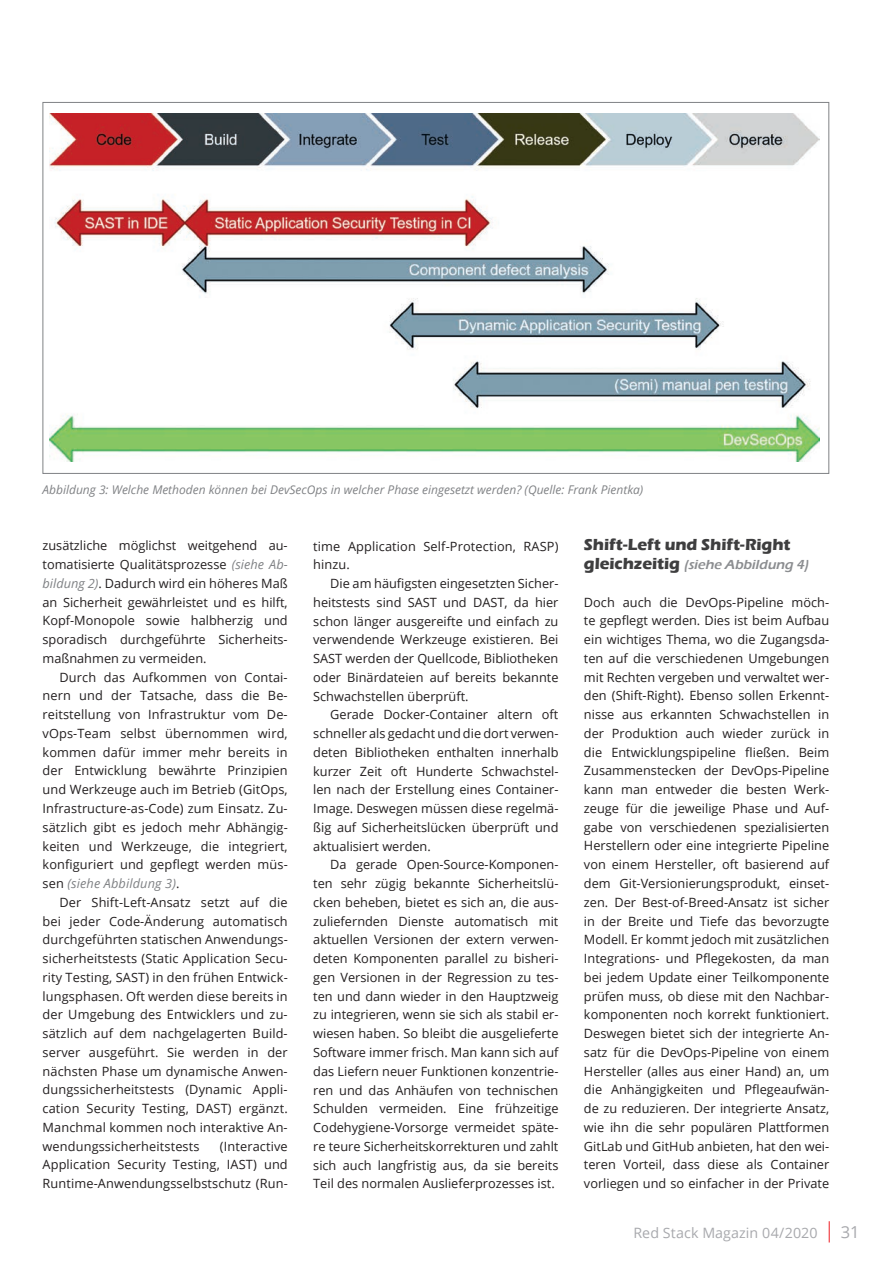
<style>
.page{position:relative;width:893px;height:1263px;background:#fff}
.page>*{position:absolute;margin:0;border:0;box-sizing:border-box;transform-origin:0 0}
.t1{font:700 16.5px "Eras ITC";letter-spacing:-.005em;color:#3e3e3f}
.t2{font:16.5px "Open Sans";color:#a8a9ad}
.t3{font:14.25px "Open Sans";letter-spacing:.005em;color:#a8a9ad}
.t4{font:italic 600 13.5px "Eras ITC";color:#8b8d90}
.t5{font:12.75px/18.8px "Open Sans";color:#231f20;text-align:justify}
.t6{font:italic 12px "Open Sans";color:#808285}
.s1{font-style:italic;color:#808285}
.s2{font-weight:700;font-style:normal;font-size:16.5px;color:#3e3e3f}
</style>
<div class="page">
<svg style="left:829px;top:1221px;width:1px;height:21px"></svg>
<img style="left:50px;top:114px;width:770px;height:347px">
<p class="t6" style="left:43px;top:481px;width:602px">Abbildung 3: Welche Methoden können bei DevSecOps in welcher Phase eingesetzt werden? (Quelle: Frank Pientka)</p>
<p class="t5" style="left:43px;top:536px;width:247px">zusätzliche möglichst weitgehend au&shy;tomatisierte Qualitätsprozesse <span class="s1">(siehe Ab&shy;bildung 2)</span>. Dadurch wird ein höheres Maß an Sicherheit gewährleistet und es hilft, Kopf-Monopole sowie halbherzig und sporadisch durchgeführte Sicherheits&shy;maßnahmen zu vermeiden.</p>
<p class="t5" style="left:43px;top:667px;width:247px;text-indent:17px">Durch das Aufkommen von Contai&shy;nern und der Tatsache, dass die Be&shy;reitstellung von Infrastruktur vom De&shy;vOps-Team selbst übernommen wird, kommen dafür immer mehr bereits in der Entwicklung bewährte Prinzipien und Werkzeuge auch im Betrieb (GitOps, Infrastructure-as-Code) zum Einsatz. Zu&shy;sätzlich gibt es jedoch mehr Abhängig&shy;keiten und Werkzeuge, die integriert, konfiguriert und gepflegt werden müs&shy;sen <span class="s1">(siehe Abbildung 3)</span>.</p>
<p class="t5" style="left:43px;top:892px;width:247px;text-indent:17px">Der Shift-Left-Ansatz setzt auf die bei jeder Code-Änderung automatisch durchgeführten statischen Anwendungs&shy;sicherheitstests (Static Application Secu&shy;rity Testing, SAST) in den frühen Entwick&shy;lungsphasen. Oft werden diese bereits in der Umgebung des Entwicklers und zu&shy;sätzlich auf dem nachgelagerten Build&shy;server ausgeführt. Sie werden in der nächsten Phase um dynamische Anwen&shy;dungssicherheitstests (Dynamic Appli&shy;cation Security Testing, DAST) ergänzt.<br>Manchmal kommen noch interaktive An&shy;wendungssicherheitstests</p>
<p class="t5" style="left:43px;top:1136px;width:247px;text-indent:177px">(Interactive Application Security Testing, IAST) und Runtime-Anwendungsselbstschutz (Run-</p>
<p class="t5" style="left:313px;top:536px;width:247px">time Application Self-Protection, RASP) hinzu.</p>
<p class="t5" style="left:313px;top:574px;width:247px;text-indent:17px">Die am häufigsten eingesetzten Sicher&shy;heitstests sind SAST und DAST, da hier schon länger ausgereifte und einfach zu verwendende Werkzeuge existieren. Bei SAST werden der Quellcode, Bibliotheken oder Binärdateien auf bereits bekannte Schwachstellen überprüft.</p>
<p class="t5" style="left:313px;top:705px;width:247px;text-indent:17px">Gerade Docker-Container altern oft schneller als gedacht und die dort verwen&shy;deten Bibliotheken enthalten innerhalb kurzer Zeit oft Hunderte Schwachstel&shy;len nach der Erstellung eines Container-Image. Deswegen müssen diese regelmä&shy;ßig auf Sicherheitslücken überprüft und aktualisiert werden.</p>
<p class="t5" style="left:313px;top:855px;width:247px;text-indent:17px">Da gerade Open-Source-Komponen&shy;ten sehr zügig bekannte Sicherheitslü&shy;cken beheben, bietet es sich an, die aus&shy;zuliefernden Dienste automatisch mit aktuellen Versionen der extern verwen&shy;deten Komponenten parallel zu bisheri&shy;gen Versionen in der Regression zu tes&shy;ten und dann wieder in den Hauptzweig zu integrieren, wenn sie sich als stabil er&shy;wiesen haben. So bleibt die ausgelieferte Software immer frisch. Man kann sich auf das Liefern neuer Funktionen konzentrie&shy;ren und das Anhäufen von technischen Schulden vermeiden. Eine frühzeitige Codehygiene-Vorsorge vermeidet späte&shy;re teure Sicherheitskorrekturen und zahlt sich auch langfristig aus, da sie bereits Teil des normalen Auslieferprozesses ist.</p>
<p class="t1" style="left:584px;top:535px;width:208px">Shift-Left und Shift-Right</p>
<p class="t4" style="left:584px;top:557px;width:229px"><span class="s2">g l e i c h z e i t i g</span> (siehe Abbildung 4)</p>
<p class="t5" style="left:584px;top:592px;width:247px">Doch auch die DevOps-Pipeline möch&shy;te gepflegt werden. Dies ist beim Aufbau ein wichtiges Thema, wo die Zugangsda&shy;ten auf die verschiedenen Umgebungen mit Rechten vergeben und verwaltet wer&shy;den (Shift-Right). Ebenso sollen Erkennt&shy;nisse aus erkannten Schwachstellen in der Produktion auch wieder zurück in die Entwicklungspipeline fließen. Beim Zusammenstecken der DevOps-Pipeline kann man entweder die besten Werk&shy;zeuge für die jeweilige Phase und Auf&shy;gabe von verschiedenen spezialisierten Herstellern oder eine integrierte Pipeline von einem Hersteller, oft basierend auf dem Git-Versionierungsprodukt, einset&shy;zen. Der Best-of-Breed-Ansatz ist sicher in der Breite und Tiefe das bevorzugte Modell. Er kommt jedoch mit zusätzlichen Integrations- und Pflegekosten, da man bei jedem Update einer Teilkomponente prüfen muss, ob diese mit den Nachbar&shy;komponenten noch korrekt funktioniert.<br>Deswegen bietet sich der integrierte An&shy;satz für die DevOps-Pipeline von einem Hersteller (alles aus einer Hand) an, um die Anhängigkeiten und Pflegeaufwän&shy;de zu reduzieren. Der integrierte Ansatz, wie ihn die sehr populären Plattformen GitLab und GitHub anbieten, hat den wei&shy;teren Vorteil, dass diese als Container vorliegen und so einfacher in der Private</p>
<p class="t3" style="left:633px;top:1223px;width:186px">Red Stack Magazin 04/2020</p>
<p class="t2" style="left:841px;top:1221px;width:20px">31</p>
</div>
